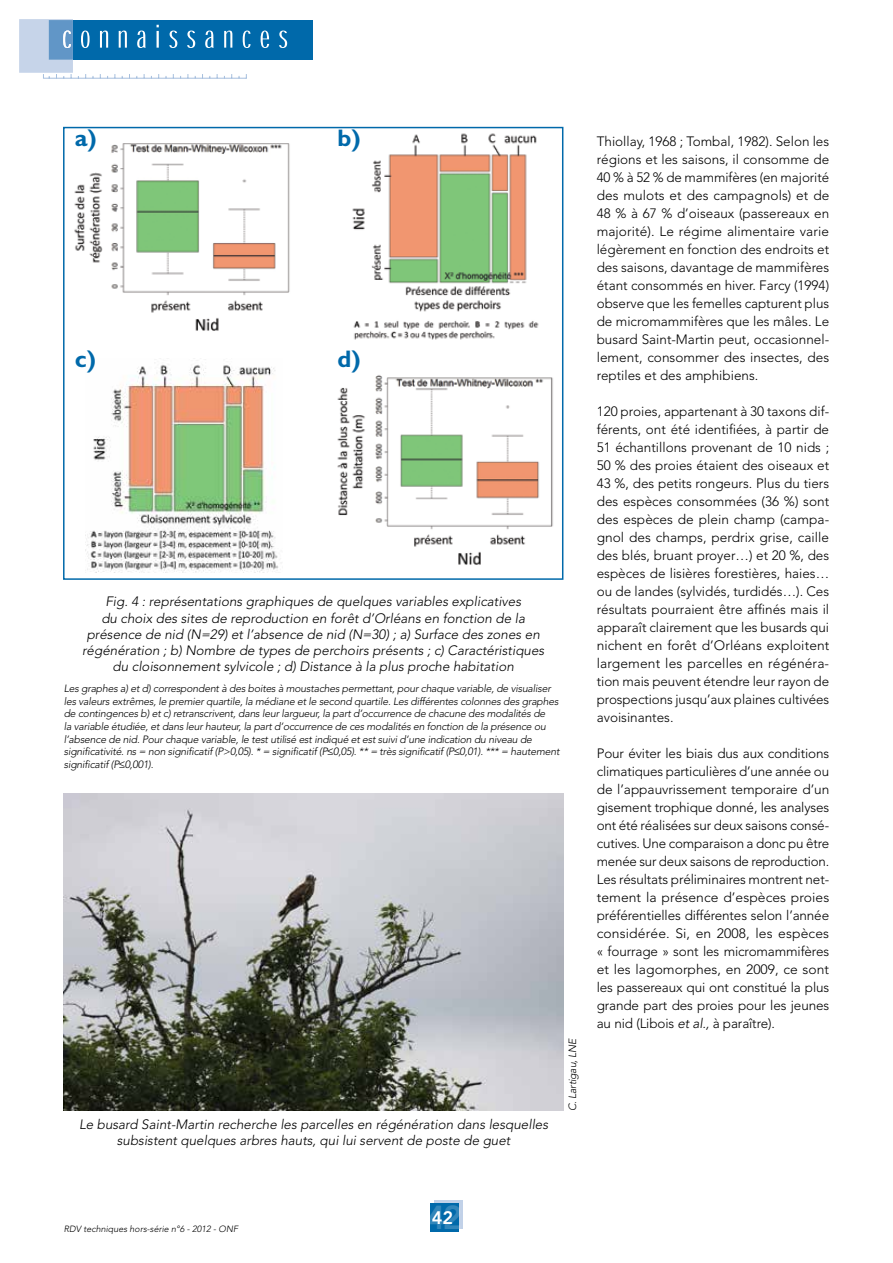
<style>
.page{position:relative;width:893px;height:1263px;background:#fff}
.page>*{position:absolute;margin:0;border:0;box-sizing:border-box;transform-origin:0 0}
.t1{font:800 33px "Avenir";color:#fff}
.t2{font:700 24px "M Gill Sans";color:#0069aa}
.t3{font:300 13.5px/18px "Avenir";letter-spacing:-.005em;color:#000;text-align:justify}
.t4{font:italic 300 13.5px/16.2px "Avenir";color:#000;text-align:center}
.t5{font:italic 300 10.5px/12.6px "Avenir";letter-spacing:-.02em;color:#000}
.t6{font:italic 300 9px "Avenir";color:#000}
.s1{font-style:italic}
.s2{font-size:18px}
</style>
<div class="page">
<div style="left:73px;top:20px;width:240px;height:40px;background:#0069aa"></div>
<svg style="left:261px;top:31px;width:8px;height:17px"></svg>
<svg style="left:279px;top:31px;width:8px;height:17px"></svg>
<svg style="left:19px;top:19px;width:232px;height:60px"></svg>
<div style="left:434px;top:1200px;width:29px;height:28px;background:#c1d1e8"></div>
<div style="left:430px;top:1203px;width:29px;height:29px;background:#0069aa"></div>
<img style="left:74px;top:143px;width:216px;height:188px">
<img style="left:352px;top:133px;width:187px;height:207px">
<img style="left:85px;top:362px;width:197px;height:211px">
<img style="left:337px;top:364px;width:227px;height:213px">
<img style="left:64px;top:793px;width:499px;height:317px">
<div style="left:63px;top:127px;width:500px;height:453px;border:2px solid #0069aa"></div>
<p class="t2" style="left:75px;top:125px;width:23px">a)</p>
<p class="t2" style="left:337px;top:125px;width:25px">b)</p>
<p class="t2" style="left:75px;top:346px;width:23px">c)</p>
<p class="t2" style="left:337px;top:346px;width:25px">d)</p>
<p class="t4" style="left:82px;top:594px;width:464px">Fig. 4 : représentations graphiques de quelques variables explicatives<br>du choix des sites de reproduction en forêt d’Orléans en fonction de la présence de nid (N=29) et l’absence de nid (N=30) ; a) Surface des zones en régénération ; b) Nombre de types de perchoirs présents ; c) Caractéristiques du cloisonnement sylvicole ; d) Distance à la plus proche habitation</p>
<p class="t5" style="left:64px;top:682px;width:497px">Les graphes a) et d) correspondent à des boites à moustaches permettant, pour chaque variable, de visualiser les valeurs extrêmes, le premier quartile, la médiane et le second quartile. Les différentes colonnes des graphes de contingences b) et c) retranscrivent, dans leur largueur, la part d’occurrence de chacune des modalités de<br>la variable étudiée, et dans leur hauteur, la part d’occurrence de ces modalités en fonction de la présence ou l’absence de nid. Pour chaque variable, le test utilisé est indiqué et est suivi d’une indication du niveau de significativité. ns = non significatif (P&gt;0,05). * = significatif (P≤0,05). ** = très significatif (P≤0,01). *** = hautement significatif (P≤0,001).</p>
<p class="t4" style="left:79px;top:1116px;width:471px">Le busard Saint-Martin recherche les parcelles en régénération dans lesquelles subsistent quelques arbres hauts, qui lui servent de poste de guet</p>
<p class="t5" style="left:566px;top:1111px;width:75px;rotate:-90deg">C. Lartigau, LNE</p>
<p class="t3" style="left:597px;top:132px;width:234px">Thiollay, 1968 ; Tombal, 1982). Selon les régions et les saisons, il consomme de 40 % à 52 % de mammifères (en majorité des mulots et des campagnols) et de 48 % à 67 % d’oiseaux (passereaux en majorité). Le régime alimentaire varie légèrement en fonction des endroits et des saisons, davantage de mammifères étant consommés en hiver. Farcy (1994) observe que les femelles capturent plus de micromammifères que les mâles. Le busard Saint-Martin peut, occasionnel&shy;lement, consommer des insectes, des reptiles et des amphibiens.</p>
<p class="t3" style="left:597px;top:402px;width:234px">120 proies, appartenant à 30 taxons dif&shy;férents, ont été identifiées, à partir de 51 échantillons provenant de 10 nids ; 50 % des proies étaient des oiseaux et 43 %, des petits rongeurs. Plus du tiers des espèces consommées (36 %) sont des espèces de plein champ (campa&shy;gnol des champs, perdrix grise, caille des blés, bruant proyer…) et 20 %, des espèces de lisières forestières, haies… ou de landes (sylvidés, turdidés…). Ces résultats pourraient être affinés mais il apparaît clairement que les busards qui nichent en forêt d’Orléans exploitent largement les parcelles en régénéra&shy;tion mais peuvent étendre leur rayon de prospections jusqu’aux plaines cultivées avoisinantes.</p>
<p class="t3" style="left:597px;top:744px;width:234px">Pour éviter les biais dus aux conditions climatiques particulières d’une année ou de l’appauvrissement temporaire d’un gisement trophique donné, les analyses ont été réalisées sur deux saisons consé&shy;cutives. Une comparaison a donc pu être menée sur deux saisons de reproduction.<br>Les résultats préliminaires montrent net&shy;tement la présence d’espèces proies préférentielles différentes selon l’année considérée. Si, en 2008, les espèces « fourrage » sont les micromammifères et les lagomorphes, en 2009, ce sont les passereaux qui ont constitué la plus grande part des proies pour les jeunes au nid (Libois <span class="s1">et al.,</span> à paraître).</p>
<p class="t6" style="left:64px;top:1223px;width:176px">RDV techniques hors-série n°6 - 2012 - ONF</p>
<p class="t1" style="left:427px;top:1197px;width:37px">42<span class="s2">42</span></p>
</div>
